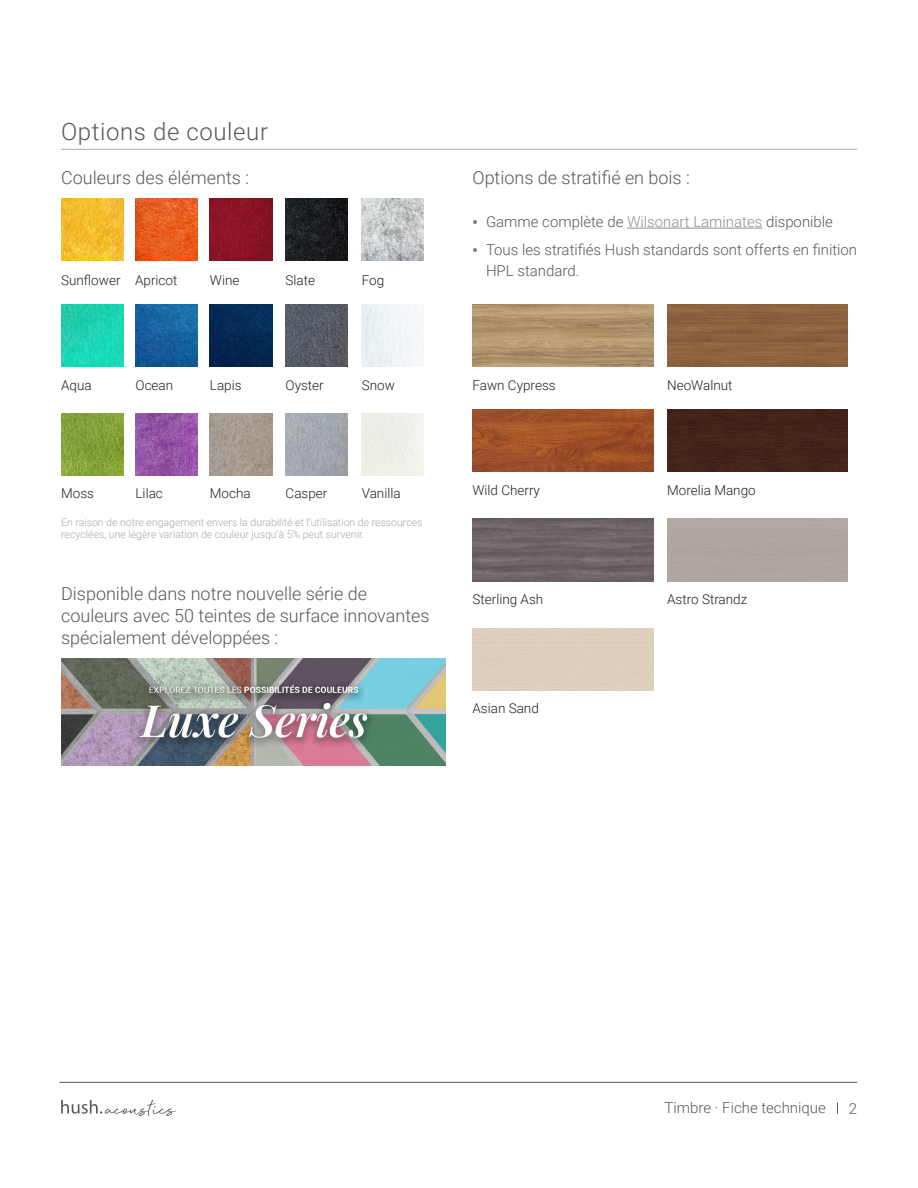
<style>
.page{position:relative;width:918px;height:1188px;background:#fff}
.page>*{position:absolute;margin:0;border:0;box-sizing:border-box;transform-origin:0 0}
.Subheader{font:300 24px "Roboto";letter-spacing:.025em;color:#57585a}
.Product_-_Header{font:300 18px/21.6px "Roboto";color:#57585a}
.Hush_-_Body__blk{font:300 15px/21px "Roboto";color:#57585a}
.Body{font:300 13.5px "Roboto";color:#231f20}
.fineprint{font:300 10.5px/12px "Roboto";color:#a7a7a6}
.s1{font-family:"Arial";font-weight:400;color:#727477}
.s2{color:#8c8e91}
</style>
<div class="page">
<svg style="left:837px;top:1102px;width:1px;height:12px"></svg>
<hr style="left:59px;top:1082px;width:798px;height:1px;background:#57585a">
<svg style="left:61px;top:1100px;width:115px;height:16px"></svg>
<img style="left:472px;top:304px;width:181px;height:62px">
<img style="left:472px;top:410px;width:181px;height:62px">
<img style="left:472px;top:519px;width:181px;height:62px">
<img style="left:667px;top:304px;width:181px;height:62px">
<img style="left:667px;top:410px;width:181px;height:62px">
<hr style="left:627px;top:228px;width:135px;height:1px;background:#8c8e91">
<img style="left:61px;top:658px;width:385px;height:108px">
<hr style="left:61px;top:149px;width:796px;height:1px;background:#a7a7a6">
<img style="left:135px;top:199px;width:62px;height:62px">
<img style="left:61px;top:305px;width:62px;height:62px">
<img style="left:286px;top:414px;width:62px;height:62px">
<img style="left:362px;top:199px;width:62px;height:62px">
<img style="left:210px;top:305px;width:62px;height:62px">
<img style="left:136px;top:414px;width:62px;height:62px">
<img style="left:210px;top:414px;width:62px;height:62px">
<img style="left:61px;top:414px;width:62px;height:62px">
<img style="left:136px;top:305px;width:62px;height:62px">
<img style="left:286px;top:305px;width:62px;height:62px">
<img style="left:286px;top:199px;width:62px;height:62px">
<img style="left:362px;top:305px;width:62px;height:62px">
<img style="left:61px;top:199px;width:62px;height:62px">
<div style="left:362px;top:414px;width:62px;height:62px;background:#edefe8"></div>
<img style="left:210px;top:199px;width:62px;height:62px">
<p class="Subheader" style="left:61px;top:115px;width:209px">Options de couleur</p>
<p class="Product_-_Header" style="left:61px;top:166px;width:190px">Couleurs des éléments :</p>
<p class="Body" style="left:61px;top:270px;width:61px">Sunflower</p>
<p class="Body" style="left:135px;top:270px;width:44px">Apricot</p>
<p class="Body" style="left:210px;top:270px;width:31px">Wine</p>
<p class="Body" style="left:286px;top:270px;width:31px">Slate</p>
<p class="Body" style="left:362px;top:270px;width:24px">Fog</p>
<p class="Body" style="left:61px;top:376px;width:32px">Aqua</p>
<p class="Body" style="left:136px;top:376px;width:39px">Ocean</p>
<p class="Body" style="left:286px;top:376px;width:40px">Oyster</p>
<p class="Body" style="left:210px;top:376px;width:33px">Lapis</p>
<p class="Body" style="left:362px;top:376px;width:35px">Snow</p>
<p class="Body" style="left:61px;top:484px;width:34px">Moss</p>
<p class="Body" style="left:136px;top:484px;width:29px">Lilac</p>
<p class="Body" style="left:210px;top:484px;width:42px">Mocha</p>
<p class="Body" style="left:286px;top:484px;width:43px">Casper</p>
<p class="Body" style="left:362px;top:484px;width:40px">Vanilla</p>
<p class="fineprint" style="left:61px;top:516px;width:363px">En raison de notre engagement envers la durabilité et l’utilisation de ressources recyclées, une légère variation de couleur jusqu’à 5% peut survenir.</p>
<p class="Product_-_Header" style="left:61px;top:583px;width:370px">Disponible dans notre nouvelle série de couleurs avec 50 teintes de surface innovantes spécialement développées :</p>
<p class="Product_-_Header" style="left:472px;top:166px;width:219px">Options de stratifié en bois :</p>
<p class="Hush_-_Body__blk" style="left:472px;top:211px;width:362px"><span class="s1">▪</span> Gamme complète de <span class="s2">Wilsonart Laminates</span> disponible</p>
<p class="Hush_-_Body__blk" style="left:486px;top:238px;width:373px;text-indent:-14px"><span class="s1">▪</span> Tous les stratifiés Hush standards sont offerts en finition<br>HPL standard.</p>
<p class="Body" style="left:472px;top:376px;width:85px">Fawn Cypress</p>
<p class="Body" style="left:667px;top:376px;width:67px">NeoWalnut</p>
<p class="Body" style="left:472px;top:481px;width:69px">Wild Cherry</p>
<p class="Body" style="left:667px;top:481px;width:90px">Morelia Mango</p>
<p class="Body" style="left:472px;top:589px;width:72px">Sterling Ash</p>
<p class="Body" style="left:472px;top:698px;width:68px">Asian Sand</p>
<p class="Body" style="left:667px;top:589px;width:82px">Astro Strandz</p>
<p class="Hush_-_Body__blk" style="left:665px;top:1097px;width:163px">Timbre · Fiche technique</p>
<p class="Hush_-_Body__blk" style="left:849px;top:1097px;width:10px">2</p>
</div>
